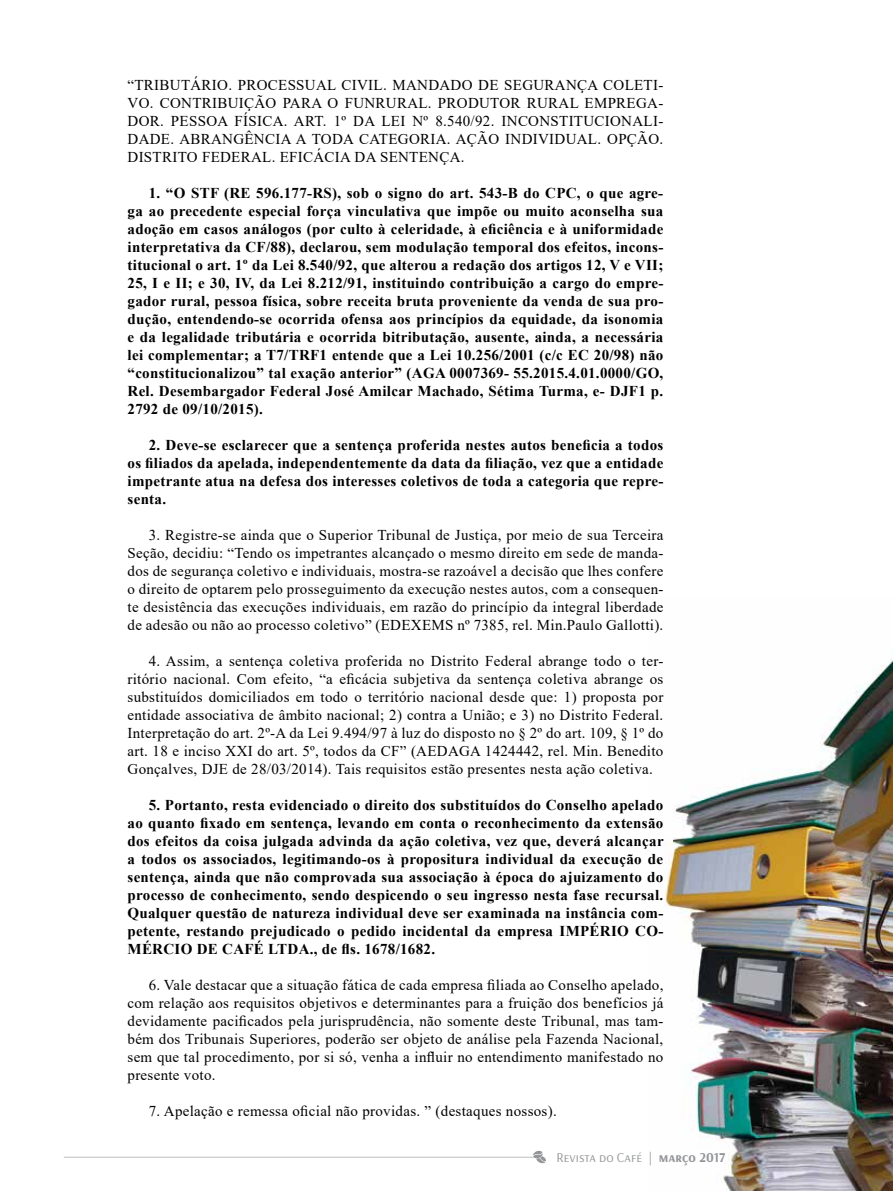
<style>
.page{position:relative;width:893px;height:1191px;background:#fff}
.page>*{position:absolute;margin:0;border:0;box-sizing:border-box;transform-origin:0 0}
.t1{font:15px/18px "Times New Roman";letter-spacing:.02em;color:#000;text-align:justify}
.t2{font:700 15px/18px "Times New Roman";letter-spacing:.02em;color:#000;text-align:justify}
.t3{font:13.5px "Arsenal";color:#939598}
.s1{font-weight:700}
</style>
<div class="page">
<img style="left:665px;top:659px;width:228px;height:532px">
<hr style="left:64px;top:1157px;width:475px;height:1px;background:#bcbec0">
<svg style="left:533px;top:1150px;width:13px;height:13px"></svg>
<p class="t1" style="left:128px;top:76px;width:537px">“TRIBUTÁRIO. PROCESSUAL CIVIL. MANDADO DE SEGURANÇA COLETI-VO. CONTRIBUIÇÃO PARA O FUNRURAL. PRODUTOR RURAL EMPREGA-DOR. PESSOA FÍSICA. ART. 1º DA LEI Nº 8.540/92. INCONSTITUCIONALI-DADE. ABRANGÊNCIA A TODA CATEGORIA. AÇÃO INDIVIDUAL. OPÇÃO.<br>DISTRITO FEDERAL. EFICÁCIA DA SENTENÇA.</p>
<p class="t2" style="left:128px;top:184px;width:537px;text-indent:21px">1. “O STF (RE 596.177-RS), sob o signo do art. 543-B do CPC, o que agre&shy;ga ao precedente especial força vinculativa que impõe ou muito aconselha sua adoção em casos análogos (por culto à celeridade, à eficiência e à uniformidade interpretativa da CF/88), declarou, sem modulação temporal dos efeitos, incons&shy;titucional o art. 1º da Lei 8.540/92, que alterou a redação dos artigos 12, V e VII; 25, I e II; e 30, IV, da Lei 8.212/91, instituindo contribuição a cargo do empre&shy;gador rural, pessoa física, sobre receita bruta proveniente da venda de sua pro&shy;dução, entendendo-se ocorrida ofensa aos princípios da equidade, da isonomia e da legalidade tributária e ocorrida bitributação, ausente, ainda, a necessária lei complementar; a T7/TRF1 entende que a Lei 10.256/2001 (c/c EC 20/98) não “constitucionalizou” tal exação anterior” (AGA 0007369- 55.2015.4.01.0000/GO, Rel. Desembargador Federal José Amilcar Machado, Sétima Turma, e- DJF1 p.<br>2792 de 09/10/2015).</p>
<p class="t2" style="left:128px;top:436px;width:537px;text-indent:21px">2. Deve-se esclarecer que a sentença proferida nestes autos beneficia a todos os filiados da apelada, independentemente da data da filiação, vez que a entidade impetrante atua na defesa dos interesses coletivos de toda a categoria que repre&shy;senta.</p>
<p class="t1" style="left:128px;top:526px;width:537px;text-indent:21px">3. Registre-se ainda que o Superior Tribunal de Justiça, por meio de sua Terceira Seção, decidiu: “Tendo os impetrantes alcançado o mesmo direito em sede de manda&shy;dos de segurança coletivo e individuais, mostra-se razoável a decisão que lhes confere o direito de optarem pelo prosseguimento da execução nestes autos, com a consequen&shy;te desistência das execuções individuais, em razão do princípio da integral liberdade de adesão ou não ao processo coletivo” (EDEXEMS nº 7385, rel. Min.Paulo Gallotti).</p>
<p class="t1" style="left:128px;top:652px;width:537px;text-indent:21px">4. Assim, a sentença coletiva proferida no Distrito Federal abrange todo o ter&shy;ritório nacional. Com efeito, “a eficácia subjetiva da sentença coletiva abrange os substituídos domiciliados em todo o território nacional desde que: 1) proposta por entidade associativa de âmbito nacional; 2) contra a União; e 3) no Distrito Federal.<br>Interpretação do art. 2º-A da Lei 9.494/97 à luz do disposto no § 2º do art. 109, § 1º do art. 18 e inciso XXI do art. 5º, todos da CF” (AEDAGA 1424442, rel. Min. Benedito Gonçalves, DJE de 28/03/2014). Tais requisitos estão presentes nesta ação coletiva.</p>
<p class="t2" style="left:128px;top:796px;width:538px;text-indent:21px">5. Portanto, resta evidenciado o direito dos substituídos do Conselho apelado ao quanto fixado em sentença, levando em conta o reconhecimento da extensão dos efeitos da coisa julgada advinda da ação coletiva, vez que, deverá alcançar a todos os associados, legitimando-os à propositura individual da execução de sentença, ainda que não comprovada sua associação à época do ajuizamento do processo de conhecimento, sendo despicendo o seu ingresso nesta fase recursal.<br>Qualquer questão de natureza individual deve ser examinada na instância com&shy;petente, restando prejudicado o pedido incidental da empresa IMPÉRIO CO-MÉRCIO DE CAFÉ LTDA., de fls. 1678/1682.</p>
<p class="t1" style="left:128px;top:976px;width:537px;text-indent:21px">6. Vale destacar que a situação fática de cada empresa filiada ao Conselho apelado, com relação aos requisitos objetivos e determinantes para a fruição dos benefícios já devidamente pacificados pela jurisprudência, não somente deste Tribunal, mas tam&shy;bém dos Tribunais Superiores, poderão ser objeto de análise pela Fazenda Nacional, sem que tal procedimento, por si só, venha a influir no entendimento manifestado no presente voto.</p>
<p class="t1" style="left:149px;top:1102px;width:409px">7. Apelação e remessa oficial não providas. ” (destaques nossos).</p>
<p class="t3" style="left:556px;top:1147px;width:170px">Revista do Café | <span class="s1">março 2017</span></p>
</div>
